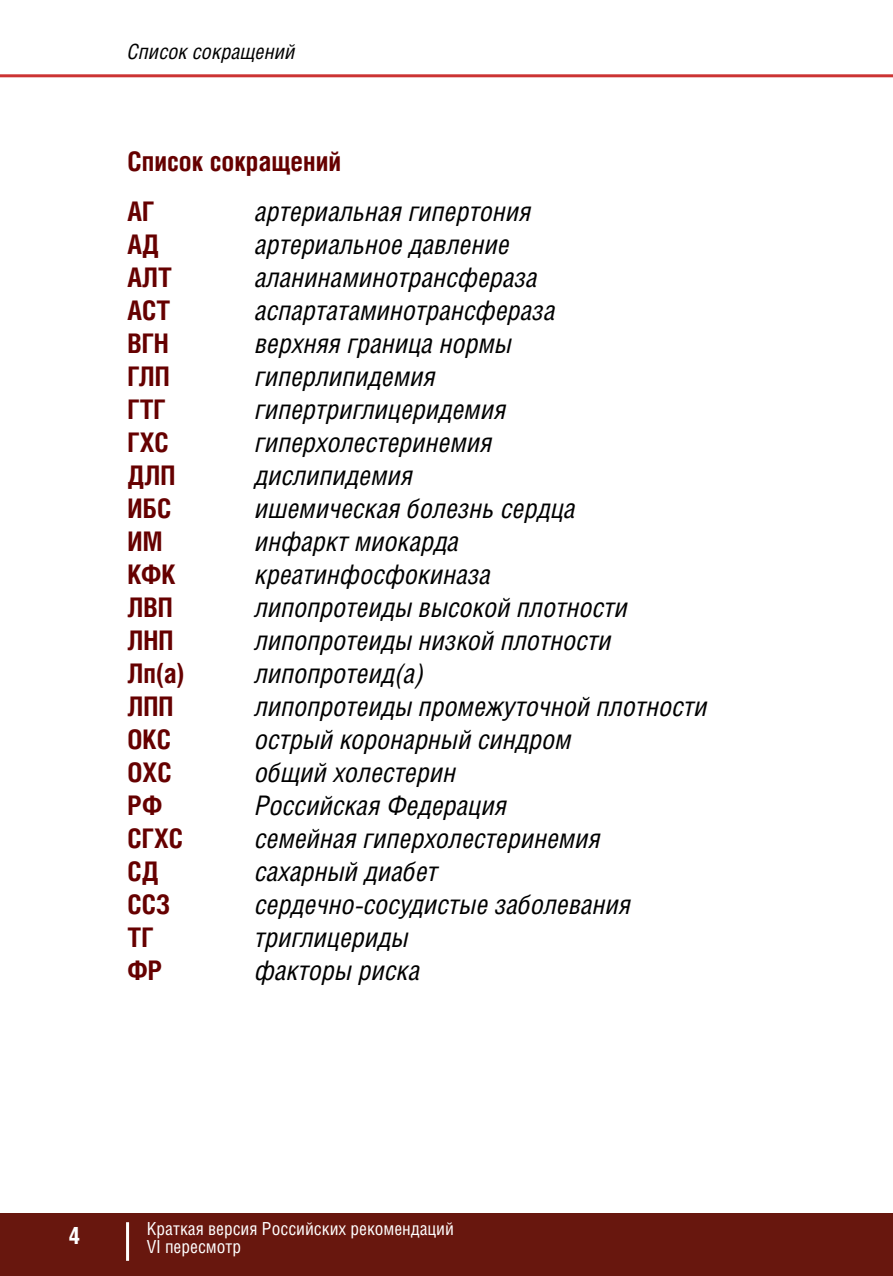
<style>
.page{position:relative;width:893px;height:1276px;background:#fff}
.page>*{position:absolute;margin:0;border:0;box-sizing:border-box;transform-origin:0 0}
.t1{font:italic 27px "Helios Cond C";color:#000}
.t2{font:700 27px/50.1px "Helios Cond C";color:#600}
.t3{font:700 24px "Helios Cond C";color:#fff}
.t4{font:italic 21px "Helios Cond C";color:#000}
.t5{font:18px/18px "Helios Cond C";color:#fff}
</style>
<div class="page">
<div style="left:0;top:1213px;width:893px;height:63px;background:#68170e"></div>
<hr style="left:0;top:74px;width:893px;height:3px;background:#c33">
<hr style="left:126px;top:1222px;width:3px;height:38px;background:#fff">
<p class="t4" style="left:128px;top:39px;width:170px">Список сокращений</p>
<p class="t2" style="left:128px;top:135px;width:215px">Список сокращений<br>АГ</p>
<p class="t1" style="left:255px;top:195px;width:278px">артериальная гипертония</p>
<p class="t2" style="left:128px;top:218px;width:33px">АД</p>
<p class="t1" style="left:255px;top:228px;width:256px">артериальное давление</p>
<p class="t2" style="left:128px;top:251px;width:46px">АЛТ</p>
<p class="t1" style="left:255px;top:261px;width:284px">аланинаминотрансфераза</p>
<p class="t2" style="left:128px;top:284px;width:44px">АСТ</p>
<p class="t1" style="left:255px;top:294px;width:302px">аспартатаминотрансфераза</p>
<p class="t2" style="left:128px;top:317px;width:43px">ВГН</p>
<p class="t1" style="left:255px;top:327px;width:259px">верхняя граница нормы</p>
<p class="t2" style="left:128px;top:350px;width:44px">ГЛП</p>
<p class="t1" style="left:255px;top:360px;width:182px">гиперлипидемия</p>
<p class="t2" style="left:128px;top:383px;width:40px">ГТГ</p>
<p class="t1" style="left:255px;top:393px;width:253px">гипертриглицеридемия</p>
<p class="t2" style="left:128px;top:416px;width:43px">ГХС</p>
<p class="t1" style="left:255px;top:426px;width:239px">гиперхолестеринемия</p>
<p class="t2" style="left:128px;top:449px;width:49px">ДЛП</p>
<p class="t1" style="left:255px;top:459px;width:160px">дислипидемия</p>
<p class="t2" style="left:128px;top:482px;width:45px">ИБС</p>
<p class="t1" style="left:255px;top:492px;width:322px">ишемическая болезнь сердца</p>
<p class="t2" style="left:128px;top:515px;width:36px">ИМ</p>
<p class="t1" style="left:255px;top:525px;width:206px">инфаркт миокарда</p>
<p class="t2" style="left:128px;top:548px;width:50px">КФК</p>
<p class="t1" style="left:255px;top:558px;width:238px">креатинфосфокиназа</p>
<p class="t2" style="left:128px;top:581px;width:47px">ЛВП</p>
<p class="t1" style="left:255px;top:591px;width:374px">липопротеиды высокой плотности</p>
<p class="t2" style="left:128px;top:614px;width:47px">ЛНП</p>
<p class="t1" style="left:255px;top:624px;width:358px">липопротеиды низкой плотности</p>
<p class="t2" style="left:128px;top:647px;width:59px">Лп(а)</p>
<p class="t1" style="left:255px;top:657px;width:171px">липопротеид(а)</p>
<p class="t2" style="left:128px;top:680px;width:47px">ЛПП</p>
<p class="t1" style="left:255px;top:690px;width:454px">липопротеиды промежуточной плотности</p>
<p class="t2" style="left:128px;top:713px;width:45px">ОКС</p>
<p class="t1" style="left:255px;top:723px;width:318px">острый коронарный синдром</p>
<p class="t2" style="left:128px;top:746px;width:46px">ОХС</p>
<p class="t1" style="left:255px;top:756px;width:203px">общий холестерин</p>
<p class="t2" style="left:128px;top:779px;width:37px">РФ</p>
<p class="t1" style="left:255px;top:789px;width:254px">Российская Федерация</p>
<p class="t2" style="left:128px;top:812px;width:57px">СГХС</p>
<p class="t1" style="left:255px;top:822px;width:348px">семейная гиперхолестеринемия</p>
<p class="t2" style="left:128px;top:845px;width:33px">СД</p>
<p class="t1" style="left:255px;top:855px;width:185px">сахарный диабет</p>
<p class="t2" style="left:128px;top:878px;width:44px">ССЗ</p>
<p class="t1" style="left:255px;top:888px;width:378px">сердечно-сосудистые заболевания</p>
<p class="t2" style="left:128px;top:911px;width:28px">ТГ</p>
<p class="t1" style="left:255px;top:921px;width:155px">триглицериды</p>
<p class="t2" style="left:128px;top:944px;width:37px">ФР</p>
<p class="t1" style="left:255px;top:954px;width:167px">факторы риска</p>
<p class="t3" style="left:69px;top:1220px;width:13px">4</p>
<p class="t5" style="left:147px;top:1219px;width:309px">Краткая версия Российских рекомендаций<br>VI пересмотр</p>
</div>
